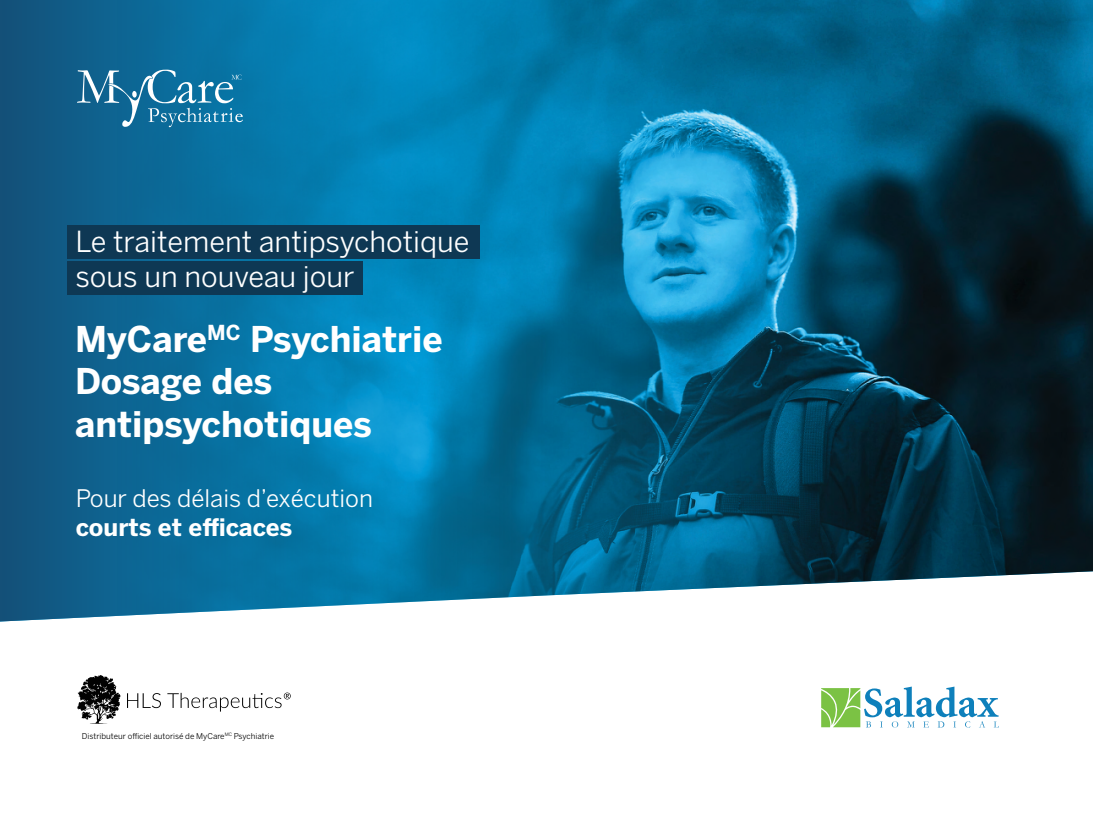
<style>
.page{position:relative;width:1093px;height:820px;background:#fff}
.page>*{position:absolute;margin:0;border:0;box-sizing:border-box;transform-origin:0 0}
.t1{font:700 35.2px/42.2px "Benton Sans";color:#fff}
.t2{font:28.8px/34.6px "Benton Sans";color:#fff}
.t3{font:24px "Benton Sans";color:#fff}
.t4{font:700 24px "Benton Sans";color:#fff}
.t5{font:8px "Benton Sans";color:#000}
</style>
<div class="page">
<div style="left:0;top:0;width:436px;height:621px;background:#115984"></div>
<img style="left:113px;top:0;width:980px;height:618px">
<svg style="left:77px;top:675px;width:44px;height:48px"></svg>
<svg style="left:127px;top:693px;width:34px;height:14px"></svg>
<svg style="left:167px;top:692px;width:124px;height:19px"></svg>
<svg style="left:77px;top:70px;width:166px;height:57px"></svg>
<svg style="left:821px;top:686px;width:178px;height:41px"></svg>
<div style="left:68px;top:225px;width:412px;height:34px;background:#0e3854"></div>
<div style="left:68px;top:261px;width:295px;height:34px;background:#0e3854"></div>
<h2 class="t2" style="left:76px;top:224px;width:396px">Le traitement antipsychotique sous un nouveau jour</h2>
<h1 class="t1" style="left:75px;top:317px;width:369px">MyCare<sup>MC</sup> Psychiatrie<br>Dosage des antipsychotiques</h1>
<h3 class="t3" style="left:76px;top:484px;width:299px">Pour des délais d’exécution</h3>
<h3 class="t4" style="left:76px;top:512px;width:218px">courts et efficaces</h3>
<p class="t5" style="left:82px;top:731px;width:194px">Distributeur officiel autorisé de MyCare<sup>MC</sup> Psychiatrie</p>
</div>
